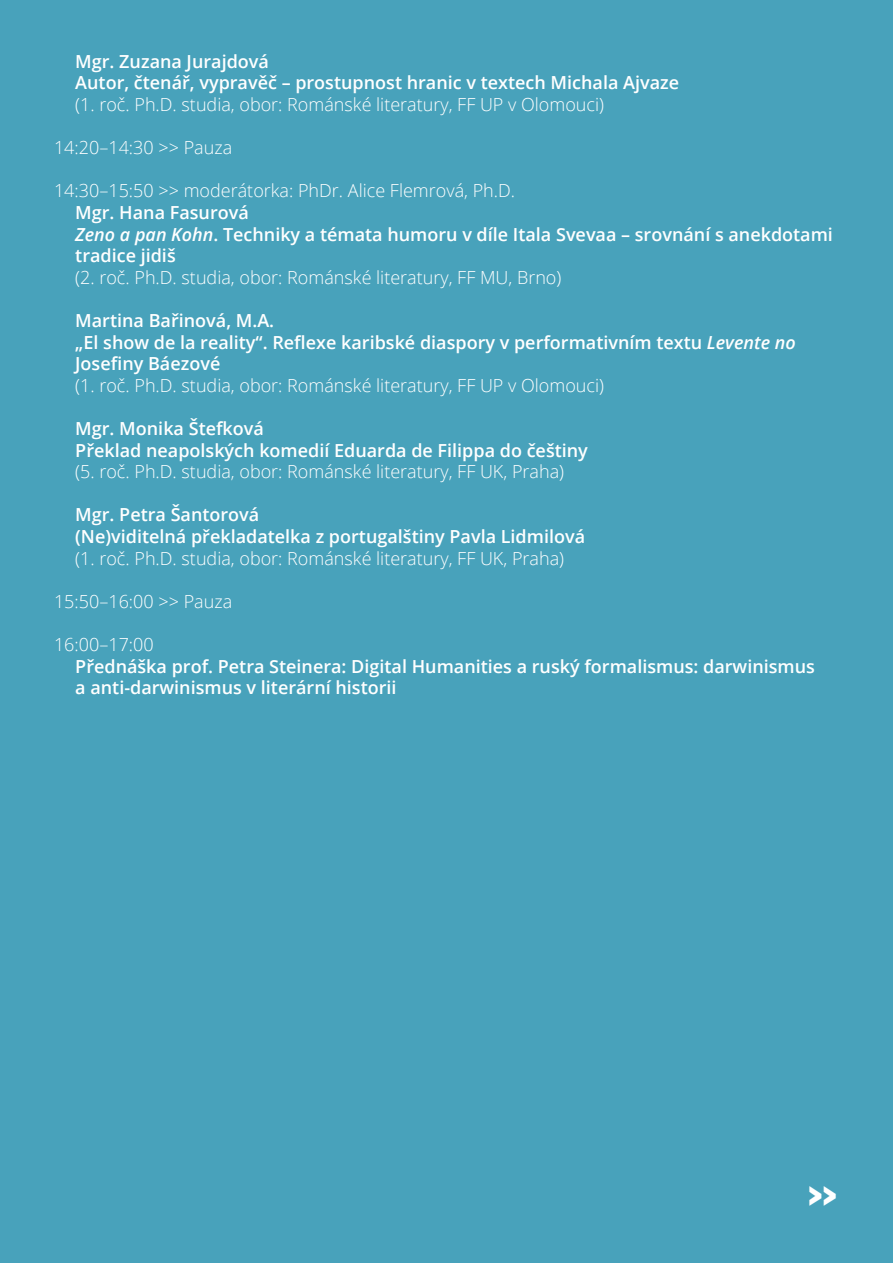
<style>
.page{position:relative;width:893px;height:1263px;background:#48a2bb}
.page>*{position:absolute;margin:0;border:0;box-sizing:border-box;transform-origin:0 0}
.t1{font:800 31.5px "AXIS";color:#fff}
.t2{font:600 18px/21.6px "Open Sans";color:#fff}
.t3{font:300 18px "Open Sans";color:#fff}
.s1{font-style:italic}
</style>
<div class="page">
<p class="t2" style="left:75px;top:50px;width:605px">Mgr. Zuzana Jurajdová<br>Autor, čtenář, vypravěč – prostupnost hranic v textech Michala Ajvaze</p>
<p class="t3" style="left:75px;top:92px;width:530px">(1. roč. Ph.D. studia, obor: Románské literatury, FF UP v Olomouci)</p>
<p class="t3" style="left:54px;top:135px;width:180px">14:20–14:30 &gt;&gt; Pauza</p>
<p class="t3" style="left:54px;top:179px;width:463px">14:30–15:50 &gt;&gt; moderátorka: PhDr. Alice Flemrová, Ph.D.</p>
<p class="t2" style="left:75px;top:201px;width:759px">Mgr. Hana Fasurová<br><span class="s1">Zeno a pan Kohn</span>. Techniky a témata humoru v díle Itala Svevaa – srovnání s anekdotami tradice jidiš</p>
<p class="t3" style="left:75px;top:265px;width:488px">(2. roč. Ph.D. studia, obor: Románské literatury, FF MU, Brno)</p>
<p class="t2" style="left:75px;top:309px;width:722px">Martina Bařinová, M.A.<br>„El show de la reality“. Reflexe karibské diaspory v performativním textu <span class="s1">Levente no<br></span>Josefiny Báezové</p>
<p class="t3" style="left:75px;top:373px;width:530px">(1. roč. Ph.D. studia, obor: Románské literatury, FF UP v Olomouci)</p>
<p class="t2" style="left:75px;top:417px;width:514px">Mgr. Monika Štefková<br>Překlad neapolských komedií Eduarda de Filippa do češtiny</p>
<p class="t3" style="left:75px;top:459px;width:490px">(5. roč. Ph.D. studia, obor: Románské literatury, FF UK, Praha)</p>
<p class="t2" style="left:75px;top:504px;width:511px">Mgr. Petra Šantorová<br>(Ne)viditelná překladatelka z portugalštiny Pavla Lidmilová</p>
<p class="t3" style="left:75px;top:546px;width:490px">(1. roč. Ph.D. studia, obor: Románské literatury, FF UK, Praha)</p>
<p class="t3" style="left:54px;top:589px;width:180px">15:50–16:00 &gt;&gt; Pauza</p>
<p class="t3" style="left:54px;top:632px;width:101px">16:00–17:00</p>
<p class="t2" style="left:75px;top:655px;width:741px">Přednáška prof. Petra Steinera: Digital Humanities a ruský formalismus: darwinismus a anti-darwinismus v literární historii</p>
<h1 class="t1" style="left:808px;top:1175px;width:30px">&gt;&gt;</h1>
</div>
